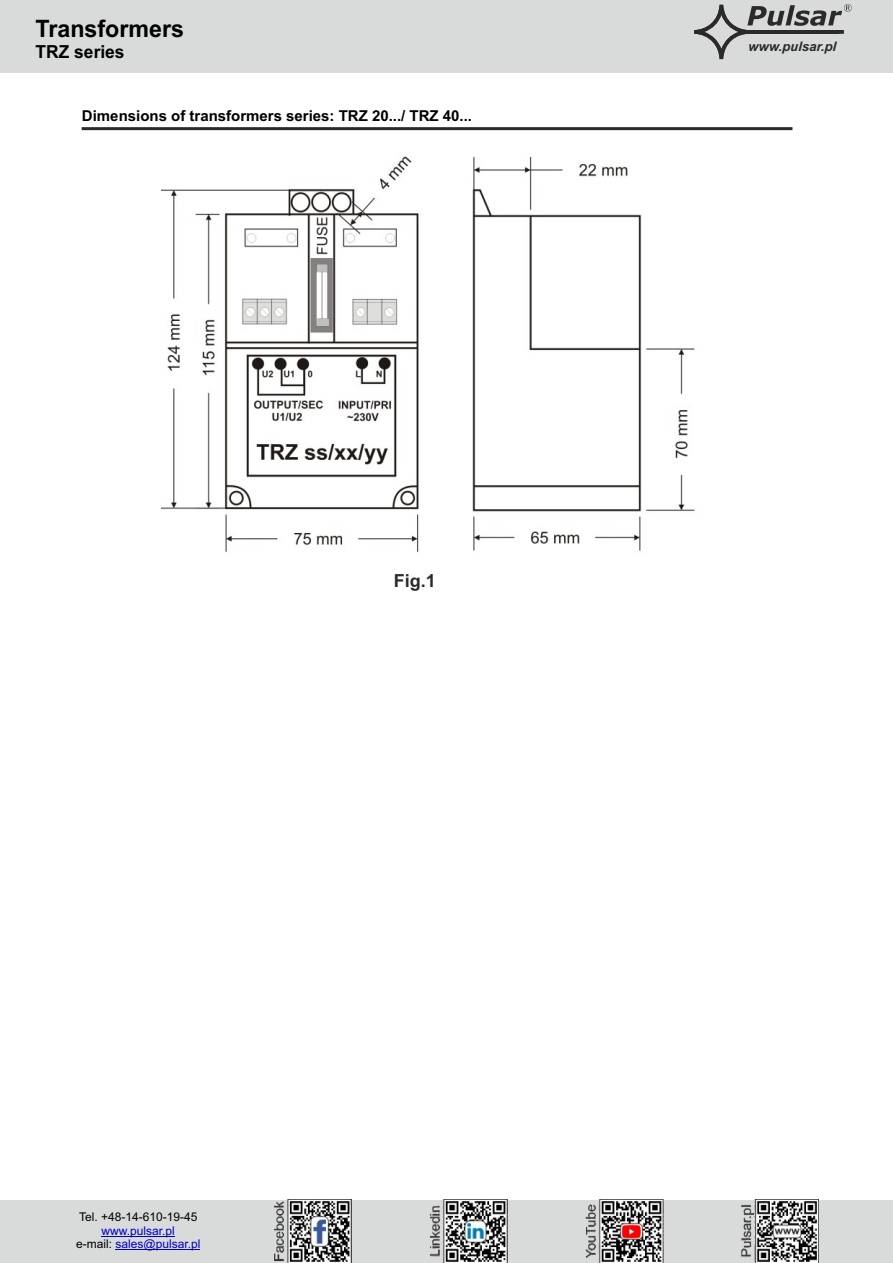
<style>
.page{position:relative;width:893px;height:1263px;background:#fff}
.page>*{position:absolute;margin:0;border:0;box-sizing:border-box;transform-origin:0 0}
.t1{font:700 24px "Arial";color:#000}
.t2{font:700 18px "Arial";color:#000}
.t3{font:700 18px "Arial";color:#2b2a29}
.t4{font:700 15px "Arial";color:#000}
.t5{font:italic 700 13.2px "Arial";color:#2b2a29}
.t6{font:12px/13.4px "Arial";color:#0000c4;text-align:center}
.t7{font:12px "Arial";color:#000}
.s1{color:#000}
</style>
<div class="page">
<hr style="left:82px;top:127px;width:710px;height:3px;background:#2b2a29">
<img style="left:161px;top:157px;width:534px;height:395px">
<div style="left:0;top:1200px;width:893px;height:63px;background:#d9dada"></div>
<hr style="left:102px;top:1236px;width:73px;height:1px;background:#0000c4">
<hr style="left:116px;top:1249px;width:84px;height:1px;background:#0000c4">
<img style="left:275px;top:1200px;width:543px;height:63px">
<div style="left:0;top:0;width:893px;height:73px;background:#d9dada"></div>
<svg style="left:694px;top:4px;width:158px;height:55px"></svg>
<hr style="left:747px;top:30px;width:92px;height:4px;background:#2b2a29">
<h1 class="t1" style="left:36px;top:19px;width:150px">Transformers</h1>
<p class="t2" style="left:36px;top:45px;width:91px">TRZ series</p>
<p class="t5" style="left:748px;top:41px;width:89px">www.pulsar.pl</p>
<p class="t4" style="left:82px;top:110px;width:392px">Dimensions of transformers series: TRZ 20.../ TRZ 40...</p>
<p class="t3" style="left:394px;top:574px;width:44px">Fig.1</p>
<p class="t7" style="left:79px;top:1212px;width:120px">Tel. +48-14-610-19-45</p>
<p class="t6" style="left:76px;top:1225px;width:126px">www.pulsar.pl<br><span class="s1">e-mail:</span> sales@pulsar.pl</p>
</div>
